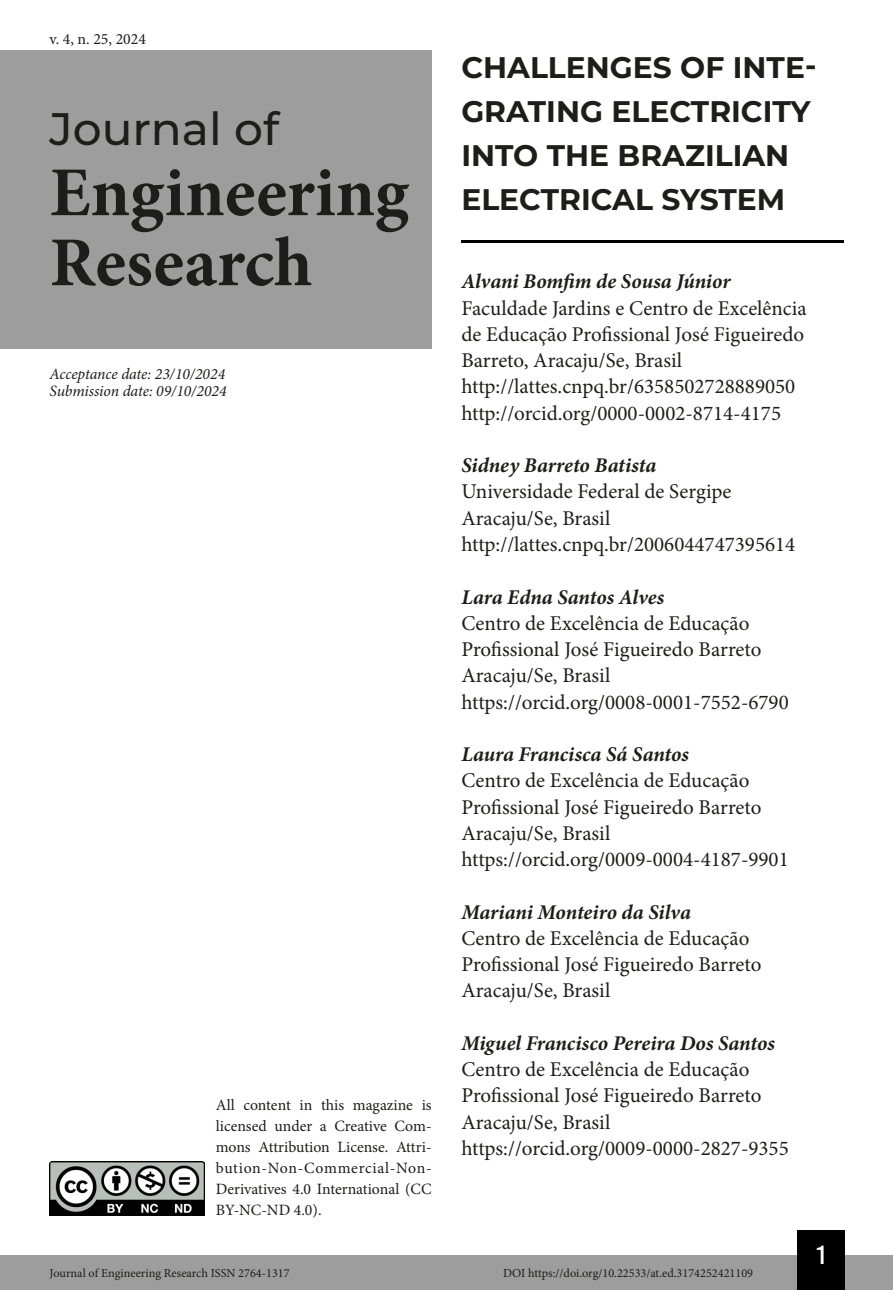
<style>
.page{position:relative;width:893px;height:1290px;background:#fff}
.page>*{position:absolute;margin:0;border:0;box-sizing:border-box;transform-origin:0 0}
.t1{font:700 70px/70px "Minion Pro";color:#1d1d1b}
.t2{font:500 45.5px "Montserrat";color:#1d1d1b}
.Título_Artigo{font:700 29.75px/43.8px "Montserrat";color:#1d1d1b}
.t3{font:26.25px "Bebas Kai";color:#fff}
.Infos_autor{font:21px/26.2px "Minion Pro";color:#1d1d1b}
.NOME_AUTOR{font:italic 700 21px "Minion Pro";letter-spacing:-.005em;color:#1d1d1b}
.t4{font:15.75px/21px "Minion Pro";color:#1d1d1b;text-align:justify}
.v__n___Ano{font:italic 15.75px "Minion Pro";letter-spacing:-.005em;color:#1d1d1b}
.t5{font:12.25px "Minion Pro";color:#1d1d1b}
</style>
<div class="page">
<div style="left:0;top:1255px;width:893px;height:35px;background:#9d9d9d"></div>
<div style="left:797px;top:1230px;width:48px;height:60px;background:#000"></div>
<img style="left:50px;top:1161px;width:154px;height:54px">
<div style="left:0;top:50px;width:432px;height:298px;background:#9d9d9d"></div>
<hr style="left:461px;top:241px;width:382px;height:2px;background:#000">
<p class="t4" style="left:50px;top:28px;width:98px">v. 4, n. 25, 2024</p>
<h2 class="t2" style="left:50px;top:97px;width:231px">Journal of</h2>
<h1 class="t1" style="left:50px;top:157px;width:361px">Engineering<br>Research</h1>
<p class="v__n___Ano" style="left:50px;top:363px;width:177px">Acceptance date: 23/10/2024</p>
<p class="v__n___Ano" style="left:50px;top:380px;width:178px">Submission date: 09/10/2024</p>
<p class="t4" style="left:216px;top:1095px;width:217px">All content in this magazine is licensed under a Creative Com&shy;mons Attribution License. Attri&shy;bution-Non-Commercial-Non-Derivatives 4.0 International (CC BY-NC-ND 4.0).</p>
<p class="Título_Artigo" style="left:461px;top:44px;width:357px">CHALLENGES OF INTE-<br>GRATING ELECTRICITY<br>INTO THE BRAZILIAN<br>ELECTRICAL SYSTEM</p>
<p class="NOME_AUTOR" style="left:461px;top:267px;width:271px">Alvani Bomfim de Sousa Júnior</p>
<p class="Infos_autor" style="left:461px;top:295px;width:347px;text-align:justify">Faculdade Jardins e Centro de Excelência de Educação Profissional José Figueiredo Barreto, Aracaju/Se, Brasil</p>
<p class="Infos_autor" style="left:461px;top:374px;width:335px">http://lattes.cnpq.br/6358502728889050</p>
<p class="Infos_autor" style="left:461px;top:400px;width:321px">http://orcid.org/0000-0002-8714-4175</p>
<p class="NOME_AUTOR" style="left:461px;top:450px;width:196px">Sidney Barreto Batista</p>
<p class="Infos_autor" style="left:461px;top:479px;width:272px">Universidade Federal de Sergipe</p>
<p class="Infos_autor" style="left:461px;top:505px;width:150px">Aracaju/Se, Brasil</p>
<p class="Infos_autor" style="left:461px;top:531px;width:335px">http://lattes.cnpq.br/2006044747395614</p>
<p class="NOME_AUTOR" style="left:461px;top:582px;width:204px">Lara Edna Santos Alves</p>
<p class="Infos_autor" style="left:461px;top:610px;width:302px">Centro de Excelência de Educação<br>Profissional José Figueiredo Barreto</p>
<p class="Infos_autor" style="left:461px;top:662px;width:150px">Aracaju/Se, Brasil</p>
<p class="Infos_autor" style="left:461px;top:689px;width:329px">https://orcid.org/0008-0001-7552-6790</p>
<p class="NOME_AUTOR" style="left:461px;top:739px;width:229px">Laura Francisca Sá Santos</p>
<p class="Infos_autor" style="left:461px;top:767px;width:302px">Centro de Excelência de Educação<br>Profissional José Figueiredo Barreto</p>
<p class="Infos_autor" style="left:461px;top:820px;width:150px">Aracaju/Se, Brasil</p>
<p class="Infos_autor" style="left:461px;top:846px;width:329px">https://orcid.org/0009-0004-4187-9901</p>
<p class="NOME_AUTOR" style="left:461px;top:897px;width:231px">Mariani Monteiro da Silva</p>
<p class="Infos_autor" style="left:461px;top:925px;width:302px">Centro de Excelência de Educação<br>Profissional José Figueiredo Barreto</p>
<p class="Infos_autor" style="left:461px;top:977px;width:150px">Aracaju/Se, Brasil</p>
<p class="NOME_AUTOR" style="left:461px;top:1028px;width:315px">Miguel Francisco Pereira Dos Santos</p>
<p class="Infos_autor" style="left:461px;top:1056px;width:302px">Centro de Excelência de Educação<br>Profissional José Figueiredo Barreto</p>
<p class="Infos_autor" style="left:461px;top:1109px;width:150px">Aracaju/Se, Brasil</p>
<p class="Infos_autor" style="left:461px;top:1135px;width:329px">https://orcid.org/0009-0000-2827-9355</p>
<p class="t3" style="left:817px;top:1241px;width:10px">1</p>
<p class="t5" style="left:50px;top:1265px;width:242px">Journal of Engineering Research ISSN 2764-1317</p>
<p class="t5" style="left:503px;top:1265px;width:252px">DOI https://doi.org/10.22533/at.ed.3174252421109</p>
</div>
